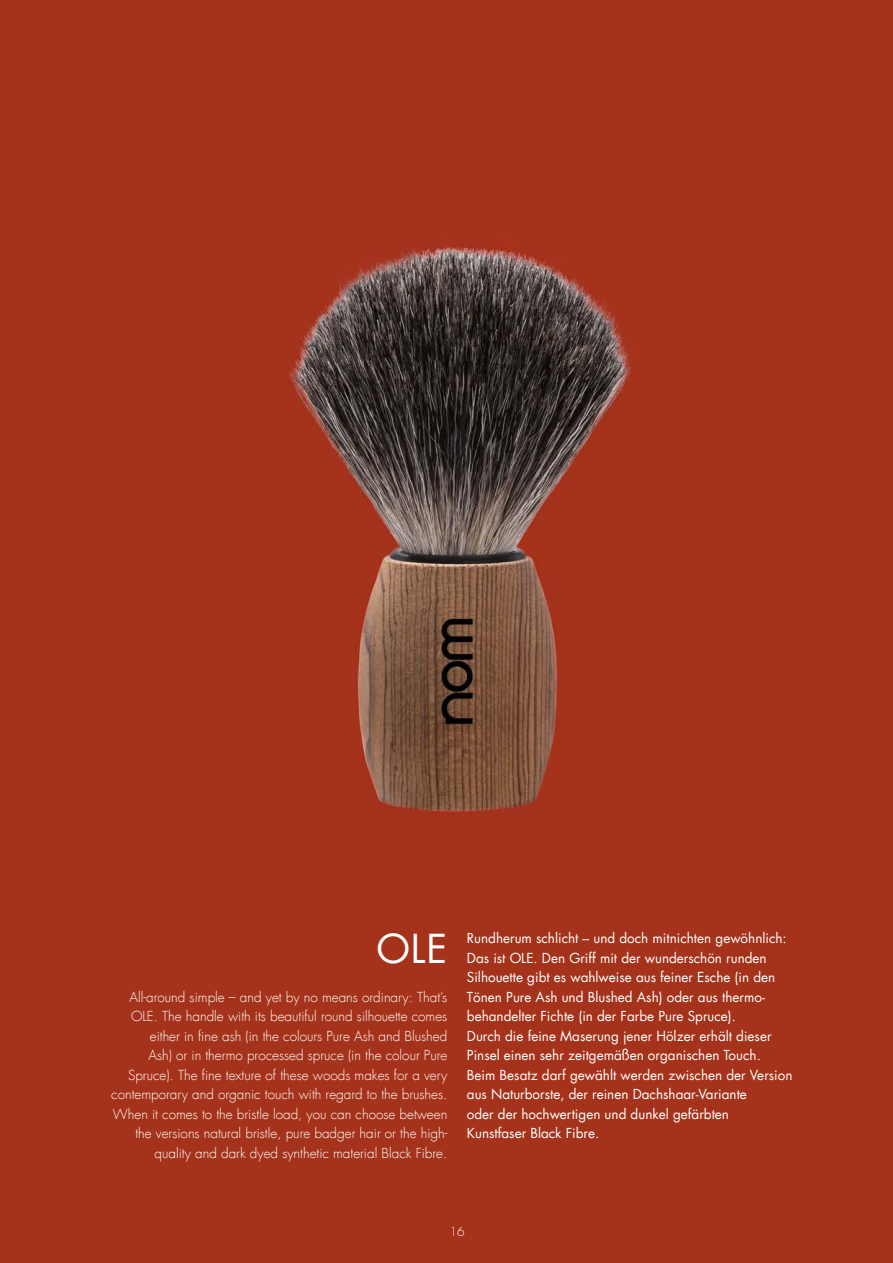
<style>
.page{position:relative;width:893px;height:1263px;background:#fff}
.page>*{position:absolute;margin:0;border:0;box-sizing:border-box;transform-origin:0 0}
.t1{font:39px "Futura LT";color:#fff}
.t2{font:13.5px/19.5px "Futura LT";color:#fff}
.t3{font:300 13.5px/19.5px "Futura LT";color:#fff;text-align:right}
.t4{font:300 12px "Futura";color:#fff}
</style>
<div class="page">
<img style="left:0;top:0;width:893px;height:1263px">
<h1 class="t1" style="left:376px;top:923px;width:73px">OLE</h1>
<p class="t3" style="left:111px;top:987px;width:338px">All-around simple – and yet by no means ordinary: That’s OLE. The handle with its beautiful round silhouette comes either in fine ash (in the colours Pure Ash and Blushed<br>Ash) or in thermo processed spruce (in the colour Pure Spruce). The fine texture of these woods makes for a very contemporary and organic touch with regard to the brushes.<br>When it comes to the bristle load, you can choose between the versions natural bristle, pure badger hair or the high&shy;quality and dark dyed synthetic material Black Fibre.</p>
<p class="t2" style="left:467px;top:928px;width:327px">Rundherum schlicht – und doch mitnichten gewöhnlich:<br>Das ist OLE. Den Griff mit der wunderschön runden Silhouette gibt es wahlweise aus feiner Esche (in den Tönen Pure Ash und Blushed Ash) oder aus thermo&shy;behandelter Fichte (in der Farbe Pure Spruce).<br>Durch die feine Maserung jener Hölzer erhält dieser Pinsel einen sehr zeitgemäßen organischen Touch.<br>Beim Besatz darf gewählt werden zwischen der Version aus Naturborste, der reinen Dachshaar-Variante<br>oder der hochwertigen und dunkel gefärbten<br>Kunstfaser Black Fibre.</p>
<p class="t4" style="left:450px;top:1223px;width:16px">16</p>
</div>
